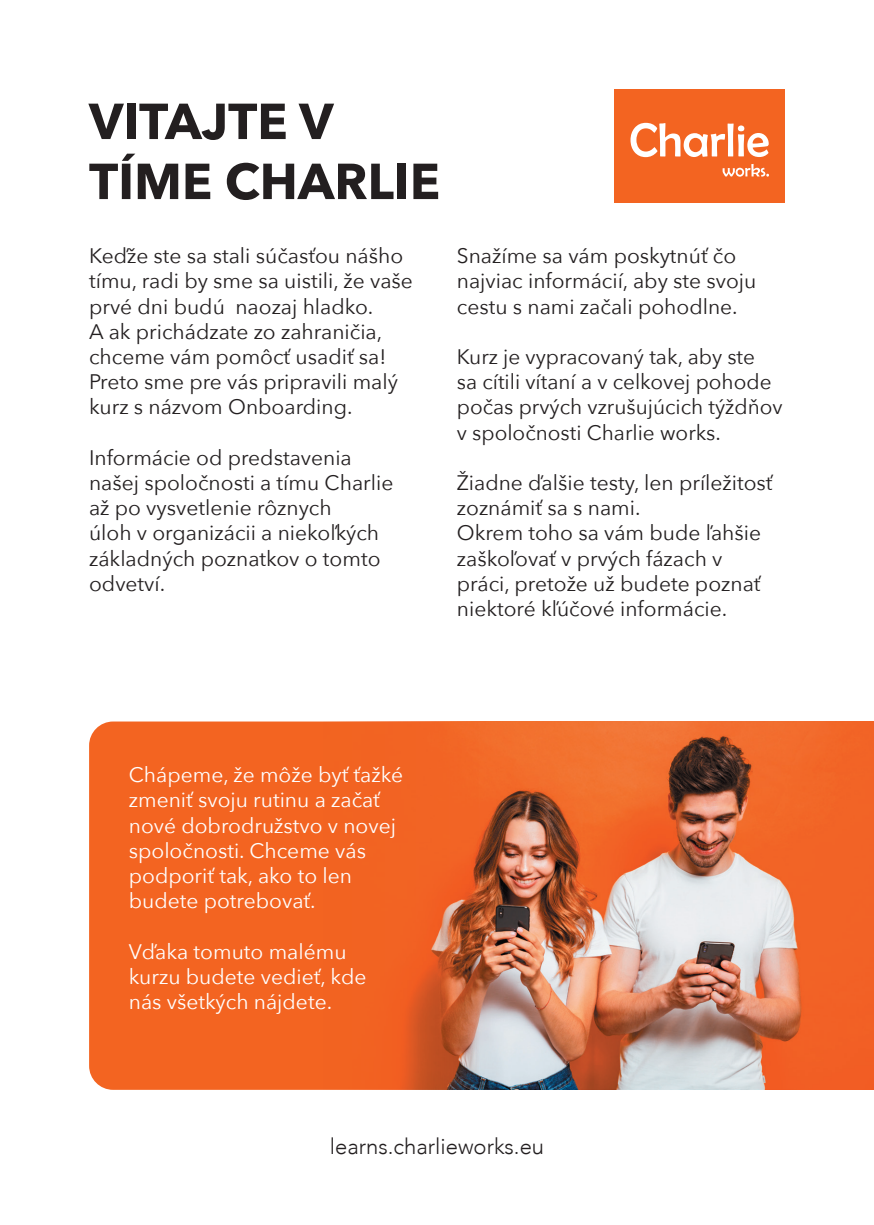
<style>
.page{position:relative;width:874px;height:1225px;background:#fff}
.page>*{position:absolute;margin:0;border:0;box-sizing:border-box;transform-origin:0 0}
.t1{font:700 50px/60px "Avenir Next";color:#231f20}
.t2{font:300 22px "Avenir";color:#231f20}
.t3{font:21px/25.2px "Avenir Next";color:#231f20}
.t4{font:21px/25.2px "Avenir Next";color:#fff}
</style>
<div class="page">
<div style="left:89px;top:721px;width:234px;height:368px;background:#f36421"></div>
<img style="left:323px;top:721px;width:550px;height:368px">
<div style="left:614px;top:89px;width:170px;height:113px;background:#f36421"></div>
<svg style="left:630px;top:123px;width:138px;height:34px"></svg>
<svg style="left:722px;top:164px;width:46px;height:13px"></svg>
<h1 class="t1" style="left:89px;top:91px;width:352px">VITAJTE V<br>TÍME CHARLIE</h1>
<p class="t3" style="left:89px;top:242px;width:325px">Keďže ste sa stali súčasťou nášho tímu, radi by sme sa uistili, že vaše prvé dni budú naozaj hladko.<br>A ak prichádzate zo zahraničia, chceme vám pomôcť usadiť sa!<br>Preto sme pre vás pripravili malý kurz s názvom Onboarding.</p>
<p class="t3" style="left:89px;top:444px;width:305px">Informácie od predstavenia našej spoločnosti a tímu Charlie až po vysvetlenie rôznych<br>úloh v organizácii a niekoľkých základných poznatkov o tomto odvetví.</p>
<p class="t3" style="left:456px;top:242px;width:301px">Snažíme sa vám poskytnúť čo najviac informácií, aby ste svoju cestu s nami začali pohodlne.</p>
<p class="t3" style="left:456px;top:343px;width:327px">Kurz je vypracovaný tak, aby ste<br>sa cítili vítaní a v celkovej pohode počas prvých vzrušujúcich týždňov v spoločnosti Charlie works.</p>
<p class="t3" style="left:456px;top:469px;width:317px">Žiadne ďalšie testy, len príležitosť zoznámiť sa s nami.<br>Okrem toho sa vám bude ľahšie zaškoľovať v prvých fázach v práci, pretože už budete poznať niektoré kľúčové informácie.</p>
<p class="t4" style="left:129px;top:761px;width:276px">Chápeme, že môže byť ťažké zmeniť svoju rutinu a začať nové dobrodružstvo v novej spoločnosti. Chceme vás podporiť tak, ako to len budete potrebovať.</p>
<p class="t4" style="left:129px;top:938px;width:239px">Vďaka tomuto malému kurzu budete vedieť, kde nás všetkých nájdete.</p>
<p class="t2" style="left:330px;top:1133px;width:215px">learns.charlieworks.eu</p>
</div>
